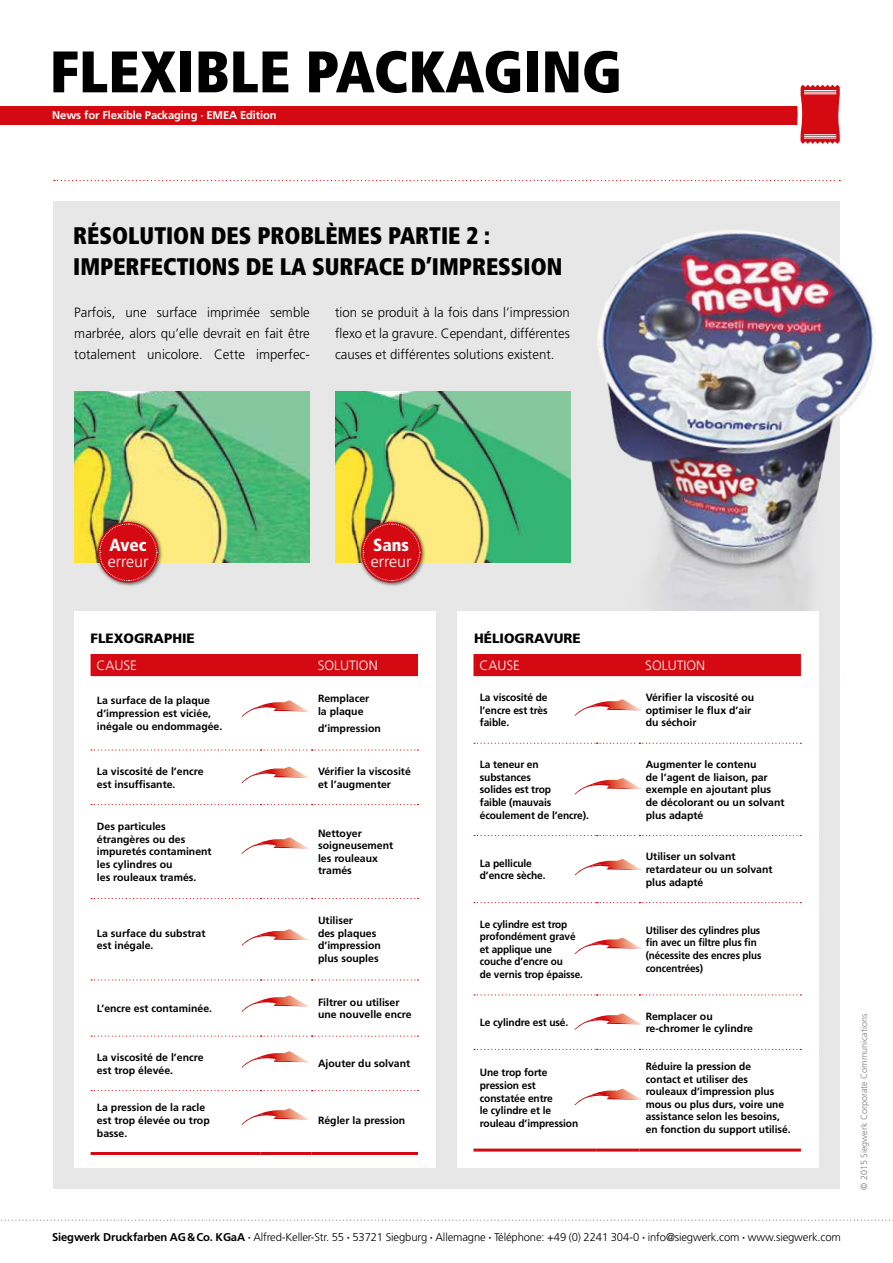
<style>
.page{position:relative;width:893px;height:1263px;background:#fff}
.page>*{position:absolute;margin:0;border:0;box-sizing:border-box;transform-origin:0 0}
.t1{font:900 condensed 58.5px "Frutiger";color:#000}
.t2{font:900 condensed 24px/31.5px "Frutiger";color:#000;scale:.95 1}
.t3{font:900 condensed 17.4px "Frutiger";color:#fff}
.t4{font:300 16.05px "Frutiger LT Std";color:#fff}
.t5{font:300 13.5px/21px "Frutiger LT Std";color:#000;text-align:justify}
.t6{font:300 13.5px "Frutiger LT Std";color:#fff}
.t7{font:900 13.5px "Frutiger LT Std";color:#000}
.t8{font:300 11.25px "Frutiger LT Std";letter-spacing:-.01em;color:#000}
.t9{font:700 11.25px "Frutiger LT Std";letter-spacing:-.01em;color:#fff}
.t10{font:700 10.5px/12.6px "Frutiger LT Std";color:#000}
.t11{font:700 10.5px/12.6px "Frutiger LT Std";color:#000;scale:.95 1}
.t12{font:700 10.5px/12.6px "Frutiger LT Std";color:#000;scale:.94 1}
.t13{font:300 9px "Frutiger LT Std";color:#7c7b7b}
.s1{font-weight:700}
</style>
<div class="page">
<div style="left:0;top:106px;width:803px;height:18px;background:#d50911"></div>
<svg style="left:1px;top:1219px;width:892px;height:2px"></svg>
<svg style="left:792px;top:85px;width:48px;height:59px"></svg>
<hr style="left:804px;top:90px;width:32px;height:1px;background:#fff">
<hr style="left:804px;top:92px;width:32px;height:1px;background:#fff">
<hr style="left:804px;top:94px;width:32px;height:1px;background:#fff">
<hr style="left:804px;top:134px;width:32px;height:1px;background:#fff">
<hr style="left:804px;top:136px;width:32px;height:1px;background:#fff">
<hr style="left:804px;top:138px;width:32px;height:1px;background:#fff">
<div style="left:53px;top:202px;width:787px;height:986px;background:#e7e7e7"></div>
<svg style="left:54px;top:180px;width:786px;height:1px"></svg>
<img style="left:597px;top:230px;width:278px;height:559px">
<img style="left:335px;top:391px;width:236px;height:171px">
<img style="left:74px;top:391px;width:236px;height:171px">
<div style="left:357px;top:518px;width:69px;height:69px;background:#000;opacity:.4"></div>
<svg style="left:362px;top:523px;width:59px;height:58px;background:#d02b2a"></svg>
<div style="left:94px;top:518px;width:69px;height:69px;background:#000;opacity:.4"></div>
<svg style="left:99px;top:523px;width:58px;height:58px;background:#d12a29"></svg>
<div style="left:74px;top:611px;width:362px;height:556px;background:#fff"></div>
<div style="left:457px;top:611px;width:361px;height:556px;background:#fff"></div>
<div style="left:91px;top:654px;width:327px;height:22px;background:#d50911"></div>
<hr style="left:91px;top:1152px;width:170px;height:3px;background:#d50911">
<hr style="left:261px;top:1152px;width:51px;height:3px;background:#d50911">
<hr style="left:312px;top:1152px;width:106px;height:3px;background:#d50911">
<svg style="left:91px;top:749px;width:327px;height:2px"></svg>
<svg style="left:91px;top:804px;width:327px;height:1px"></svg>
<svg style="left:91px;top:898px;width:327px;height:1px"></svg>
<svg style="left:91px;top:979px;width:327px;height:1px"></svg>
<svg style="left:91px;top:1035px;width:327px;height:2px"></svg>
<svg style="left:91px;top:1090px;width:327px;height:1px"></svg>
<div style="left:473px;top:654px;width:328px;height:22px;background:#d50911"></div>
<hr style="left:473px;top:1148px;width:124px;height:3px;background:#d50911">
<hr style="left:597px;top:1148px;width:42px;height:3px;background:#d50911">
<hr style="left:639px;top:1148px;width:162px;height:3px;background:#d50911">
<svg style="left:474px;top:743px;width:327px;height:1px"></svg>
<svg style="left:474px;top:835px;width:327px;height:1px"></svg>
<svg style="left:474px;top:902px;width:327px;height:1px"></svg>
<svg style="left:474px;top:994px;width:327px;height:1px"></svg>
<svg style="left:474px;top:1049px;width:327px;height:1px"></svg>
<svg style="left:241px;top:700px;width:67px;height:17px"></svg>
<svg style="left:574px;top:699px;width:68px;height:17px"></svg>
<svg style="left:241px;top:766px;width:67px;height:17px"></svg>
<svg style="left:575px;top:778px;width:67px;height:16px"></svg>
<svg style="left:241px;top:837px;width:67px;height:17px"></svg>
<svg style="left:574px;top:859px;width:68px;height:16px"></svg>
<svg style="left:242px;top:929px;width:66px;height:16px"></svg>
<svg style="left:574px;top:937px;width:68px;height:17px"></svg>
<svg style="left:241px;top:995px;width:67px;height:17px"></svg>
<svg style="left:574px;top:1013px;width:68px;height:17px"></svg>
<svg style="left:242px;top:1051px;width:66px;height:16px"></svg>
<svg style="left:574px;top:1088px;width:68px;height:17px"></svg>
<svg style="left:241px;top:1108px;width:67px;height:17px"></svg>
<h1 class="t1" style="left:50px;top:36px;width:574px">FLEXIBLE PACKAGING</h1>
<p class="t9" style="left:52px;top:108px;width:226px">News for Flexible Packaging ∙ EMEA Edition</p>
<h2 class="t2" style="left:73px;top:219px;width:516px">RÉSOLUTION DES PROBLÈMES PARTIE 2 :<br>IMPERFECTIONS DE LA SURFACE D’IMPRESSION</h2>
<p class="t5" style="left:74px;top:302px;width:237px">Parfois, une surface imprimée semble marbrée, alors qu’elle devrait en fait être totalement unicolore. Cette imperfec-</p>
<p class="t5" style="left:335px;top:302px;width:236px">tion se produit à la fois dans l’impression flexo et la gravure. Cependant, différentes causes et différentes solutions existent.</p>
<h3 class="t3" style="left:110px;top:534px;width:39px">Avec</h3>
<h3 class="t4" style="left:108px;top:552px;width:42px">erreur</h3>
<h3 class="t3" style="left:373px;top:534px;width:37px">Sans</h3>
<h3 class="t4" style="left:371px;top:552px;width:42px">erreur</h3>
<p class="t7" style="left:91px;top:630px;width:106px">FLEXOGRAPHIE</p>
<p class="t7" style="left:474px;top:630px;width:108px">HÉLIOGRAVURE</p>
<p class="t6" style="left:97px;top:658px;width:42px">CAUSE</p>
<p class="t6" style="left:318px;top:658px;width:61px">SOLUTION</p>
<p class="t10" style="left:97px;top:694px;width:127px">La surface de la plaque d’impression est viciée, inégale ou endommagée.</p>
<p class="t10" style="left:318px;top:692px;width:53px">Remplacer la plaque</p>
<p class="t6" style="left:479px;top:658px;width:42px">CAUSE</p>
<p class="t6" style="left:645px;top:658px;width:61px">SOLUTION</p>
<p class="t10" style="left:480px;top:691px;width:69px;text-align:justify">La viscosité de l’encre est très faible.</p>
<p class="t10" style="left:646px;top:691px;width:110px">Vérifier la viscosité ou optimiser le flux d’air du séchoir</p>
<p class="t10" style="left:480px;top:758px;width:111px">La teneur en substances<br>solides est trop<br>faible (mauvais écoulement de l’encre).</p>
<p class="t10" style="left:646px;top:758px;width:140px">Augmenter le contenu<br>de l’agent de liaison, par exemple en ajoutant plus de décolorant ou un solvant plus adapté</p>
<p class="t10" style="left:480px;top:857px;width:67px">La pellicule d’encre sèche.</p>
<p class="t10" style="left:646px;top:850px;width:128px">Utiliser un solvant retardateur ou un solvant plus adapté</p>
<p class="t11" style="left:480px;top:918px;width:110px">Le cylindre est trop profondément gravé et applique une couche d’encre ou<br>de vernis trop épaisse.</p>
<p class="t12" style="left:646px;top:924px;width:125px">Utiliser des cylindres plus fin avec un filtre plus fin (nécessite des encres plus concentrées)</p>
<p class="t10" style="left:480px;top:1016px;width:90px">Le cylindre est usé.</p>
<p class="t10" style="left:646px;top:1010px;width:109px">Remplacer ou re-chromer le cylindre</p>
<p class="t10" style="left:480px;top:1066px;width:100px">Une trop forte pression est constatée entre<br>le cylindre et le rouleau d’impression</p>
<p class="t10" style="left:646px;top:1060px;width:146px">Réduire la pression de<br>contact et utiliser des rouleaux d’impression plus mous ou plus durs, voire une assistance selon les besoins, en fonction du support utilisé.</p>
<p class="t10" style="left:318px;top:722px;width:64px">d’impression</p>
<p class="t10" style="left:97px;top:765px;width:108px">La viscosité de l’encre est insuffisante.</p>
<p class="t10" style="left:318px;top:765px;width:94px">Vérifier la viscosité et l’augmenter</p>
<p class="t10" style="left:97px;top:820px;width:116px">Des particules étrangères ou des impuretés contaminent les cylindres ou<br>les rouleaux tramés.</p>
<p class="t10" style="left:318px;top:827px;width:77px">Nettoyer soigneusement les rouleaux tramés</p>
<p class="t10" style="left:318px;top:914px;width:64px">Utiliser<br>des plaques d’impression plus souples</p>
<p class="t10" style="left:97px;top:927px;width:110px">La surface du substrat est inégale.</p>
<p class="t10" style="left:97px;top:1002px;width:117px">L’encre est contaminée.</p>
<p class="t10" style="left:318px;top:996px;width:95px">Filtrer ou utiliser une nouvelle encre</p>
<p class="t10" style="left:97px;top:1051px;width:108px">La viscosité de l’encre est trop élevée.</p>
<p class="t10" style="left:318px;top:1057px;width:94px">Ajouter du solvant</p>
<p class="t10" style="left:97px;top:1101px;width:114px">La pression de la racle est trop élevée ou trop basse.</p>
<p class="t10" style="left:318px;top:1114px;width:89px">Régler la pression</p>
<p class="t8" style="left:52px;top:1231px;width:790px"><span class="s1">Siegwerk Druckfarben AG&amp;Co. KGaA ∙</span> Alfred-Keller-Str. 55 <span class="s1">∙</span> 53721 Siegburg <span class="s1">∙</span> Allemagne <span class="s1">∙</span> Téléphone: +49 (0) 2241 304-0 <span class="s1">∙</span> info@siegwerk.com <span class="s1">∙</span> www.siegwerk.com</p>
<p class="t13" style="left:859px;top:1190px;width:178px;rotate:-90deg">© 2015 Siegwerk Corporate Communications</p>
</div>
